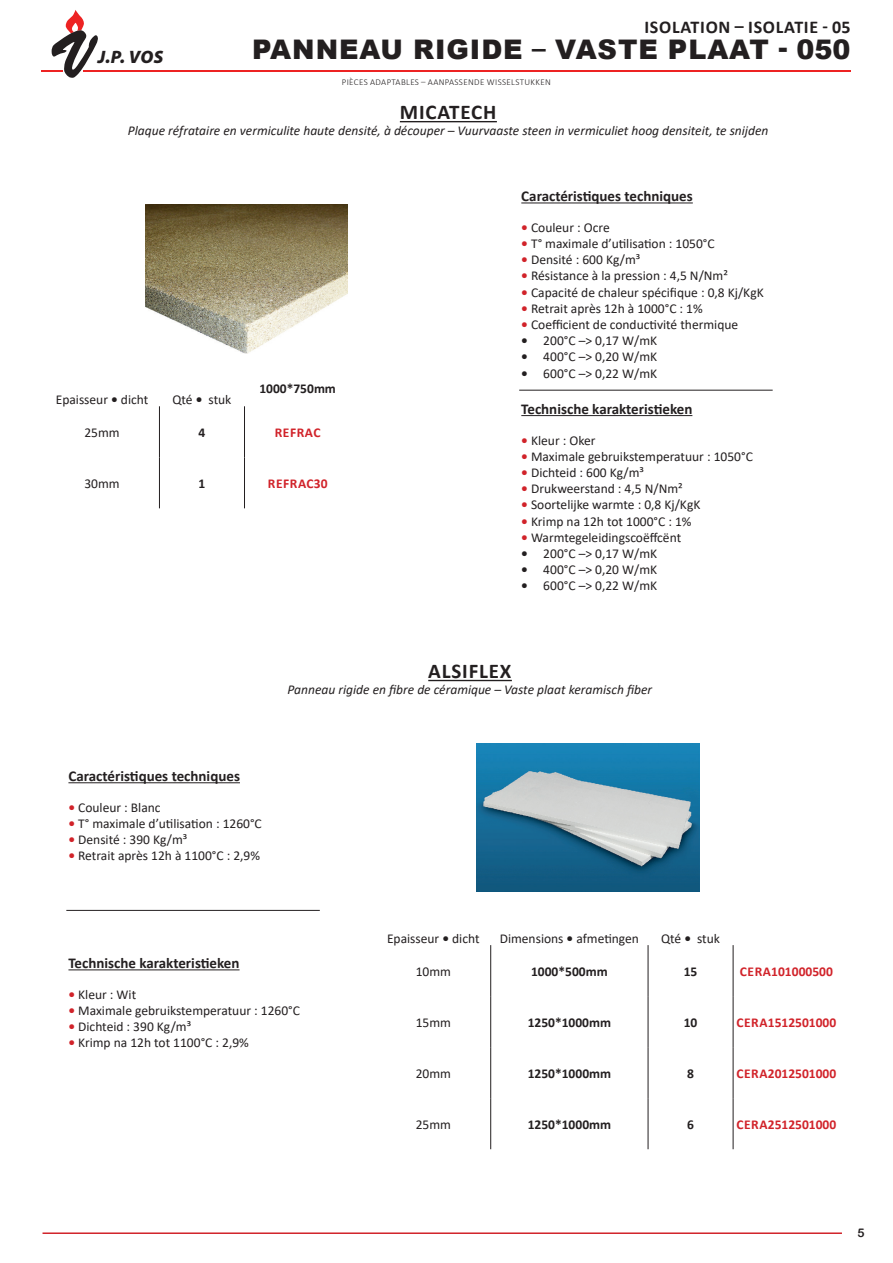
<style>
.page{position:relative;width:893px;height:1263px;background:#fff}
.page>*{position:absolute;margin:0;border:0;box-sizing:border-box;transform-origin:0 0}
.t1{font:900 27px "Arial";letter-spacing:.035em;color:#231f20}
.t2{font:700 21px "Calibri";letter-spacing:.04em;color:#231f20}
.t3{font:700 18px "Calibri";letter-spacing:.04em;color:#231f20}
.t4{font:italic 900 18px "Myriad Pro";color:#231f20}
.t5{font:700 15px "Calibri";color:#231f20}
.t6{font:13.5px "Calibri";color:#231f20}
.t7{font:italic 13.5px "Calibri";color:#231f20}
.t8{font:700 13.5px "Calibri";color:#231f20}
.t9{font:700 13.5px "Calibri";color:#d1232a}
.t10{font:700 13.5px "Calibri";letter-spacing:.04em;color:#d1232a}
.t11{font:12px "Arial Rounded MT Bold";color:#231f20}
.t12{font:300 9px "Calibri";letter-spacing:.04em;color:#231f20}
.s1{font-weight:700}
.s2{font-weight:700;color:#d1232a}
</style>
<div class="page">
<hr style="left:43px;top:1232px;width:799px;height:2px;background:#d1232a">
<svg style="left:52px;top:10px;width:46px;height:68px"></svg>
<hr style="left:83px;top:70px;width:767px;height:2px;background:#ed2323">
<hr style="left:41px;top:70px;width:21px;height:2px;background:#ed2323">
<hr style="left:400px;top:121px;width:97px;height:1px;background:#231f20">
<img style="left:146px;top:204px;width:202px;height:149px">
<hr style="left:159px;top:406px;width:1px;height:51px;background:#231f20">
<hr style="left:159px;top:457px;width:1px;height:51px;background:#231f20">
<hr style="left:244px;top:406px;width:1px;height:51px;background:#231f20">
<hr style="left:244px;top:457px;width:1px;height:51px;background:#231f20">
<hr style="left:519px;top:390px;width:254px;height:1px;background:#231f20">
<hr style="left:521px;top:202px;width:172px;height:1px;background:#231f20">
<hr style="left:521px;top:415px;width:171px;height:1px;background:#231f20">
<img style="left:476px;top:743px;width:223px;height:149px">
<hr style="left:490px;top:945px;width:1px;height:51px;background:#231f20">
<hr style="left:490px;top:996px;width:1px;height:51px;background:#231f20">
<hr style="left:648px;top:996px;width:1px;height:51px;background:#231f20">
<hr style="left:490px;top:1047px;width:1px;height:51px;background:#231f20">
<hr style="left:648px;top:1047px;width:1px;height:51px;background:#231f20">
<hr style="left:490px;top:1098px;width:1px;height:51px;background:#231f20">
<hr style="left:648px;top:1098px;width:1px;height:51px;background:#231f20">
<hr style="left:648px;top:945px;width:1px;height:51px;background:#231f20">
<hr style="left:733px;top:945px;width:1px;height:51px;background:#231f20">
<hr style="left:733px;top:996px;width:1px;height:51px;background:#231f20">
<hr style="left:733px;top:1047px;width:1px;height:51px;background:#231f20">
<hr style="left:733px;top:1098px;width:1px;height:51px;background:#231f20">
<hr style="left:428px;top:680px;width:84px;height:1px;background:#231f20">
<hr style="left:66px;top:910px;width:254px;height:1px;background:#231f20">
<hr style="left:68px;top:782px;width:172px;height:1px;background:#231f20">
<hr style="left:68px;top:969px;width:172px;height:1px;background:#231f20">
<h3 class="t4" style="left:98px;top:47px;width:67px">J.P. VOS</h3>
<h3 class="t3" style="left:644px;top:14px;width:208px">ISOLATION – ISOLATIE - 05</h3>
<h1 class="t1" style="left:252px;top:30px;width:600px">PANNEAU RIGIDE – VASTE PLAAT - 050</h1>
<p class="t12" style="left:342px;top:77px;width:211px">PIÈCES ADAPTABLES – AANPASSENDE WISSELSTUKKEN</p>
<h2 class="t2" style="left:400px;top:97px;width:98px">MICATECH</h2>
<p class="t7" style="left:128px;top:122px;width:642px">Plaque réfrataire en vermiculite haute densité, à découper – Vuurvaaste steen in vermiculiet hoog densiteit, te snijden</p>
<p class="t6" style="left:56px;top:390px;width:94px">Epaisseur <span class="s1">•</span> dicht</p>
<p class="t6" style="left:172px;top:390px;width:60px">Qté <span class="s1">•</span> stuk</p>
<p class="t8" style="left:259px;top:379px;width:78px">1000*750mm</p>
<p class="t6" style="left:84px;top:423px;width:37px">25mm</p>
<p class="t8" style="left:199px;top:423px;width:8px">4</p>
<p class="t9" style="left:275px;top:423px;width:47px">REFRAC</p>
<p class="t6" style="left:84px;top:474px;width:37px">30mm</p>
<p class="t8" style="left:199px;top:474px;width:8px">1</p>
<p class="t10" style="left:268px;top:474px;width:61px">REFRAC30</p>
<p class="t5" style="left:521px;top:186px;width:173px">Caractéristiques techniques</p>
<p class="t6" style="left:521px;top:218px;width:90px"><span class="s2">•</span> Couleur : Ocre</p>
<p class="t6" style="left:521px;top:234px;width:195px"><span class="s2">•</span> T° maximale d’utilisation : 1050°C</p>
<p class="t6" style="left:521px;top:250px;width:121px"><span class="s2">•</span> Densité : 600 Kg/m³</p>
<p class="t6" style="left:521px;top:267px;width:208px"><span class="s2">•</span> Résistance à la pression : 4,5 N/Nm²</p>
<p class="t6" style="left:521px;top:283px;width:244px"><span class="s2">•</span> Capacité de chaleur spécifique : 0,8 Kj/KgK</p>
<p class="t6" style="left:521px;top:299px;width:183px"><span class="s2">•</span> Retrait après 12h à 1000°C : 1%</p>
<p class="t6" style="left:521px;top:315px;width:218px"><span class="s2">•</span> Coefficient de conductivité thermique</p>
<p class="t6" style="left:521px;top:331px;width:137px"><span class="s1">•</span> 200°C –&gt; 0,17 W/mK</p>
<p class="t6" style="left:521px;top:348px;width:137px"><span class="s1">•</span> 400°C –&gt; 0,20 W/mK</p>
<p class="t6" style="left:521px;top:364px;width:137px"><span class="s1">•</span> 600°C –&gt; 0,22 W/mK</p>
<p class="t5" style="left:521px;top:398px;width:173px">Technische karakteristieken</p>
<p class="t6" style="left:521px;top:431px;width:76px"><span class="s2">•</span> Kleur : Oker</p>
<p class="t6" style="left:521px;top:447px;width:233px"><span class="s2">•</span> Maximale gebruikstemperatuur : 1050°C</p>
<p class="t6" style="left:521px;top:463px;width:124px"><span class="s2">•</span> Dichteid : 600 Kg/m³</p>
<p class="t6" style="left:521px;top:479px;width:163px"><span class="s2">•</span> Drukweerstand : 4,5 N/Nm²</p>
<p class="t6" style="left:521px;top:495px;width:181px"><span class="s2">•</span> Soortelijke warmte : 0,8 Kj/KgK</p>
<p class="t6" style="left:521px;top:512px;width:172px"><span class="s2">•</span> Krimp na 12h tot 1000°C : 1%</p>
<p class="t6" style="left:521px;top:528px;width:161px"><span class="s2">•</span> Warmtegeleidingscoëffcënt</p>
<p class="t6" style="left:521px;top:544px;width:137px"><span class="s1">•</span> 200°C –&gt; 0,17 W/mK</p>
<p class="t6" style="left:521px;top:560px;width:137px"><span class="s1">•</span> 400°C –&gt; 0,20 W/mK</p>
<p class="t6" style="left:521px;top:576px;width:137px"><span class="s1">•</span> 600°C –&gt; 0,22 W/mK</p>
<h2 class="t2" style="left:428px;top:656px;width:85px">ALSIFLEX</h2>
<p class="t7" style="left:288px;top:680px;width:366px">Panneau rigide en fibre de céramique – Vaste plaat keramisch fiber</p>
<p class="t5" style="left:68px;top:765px;width:173px">Caractéristiques techniques</p>
<p class="t6" style="left:68px;top:798px;width:94px"><span class="s2">•</span> Couleur : Blanc</p>
<p class="t6" style="left:68px;top:814px;width:195px"><span class="s2">•</span> T° maximale d’utilisation : 1260°C</p>
<p class="t6" style="left:68px;top:830px;width:121px"><span class="s2">•</span> Densité : 390 Kg/m³</p>
<p class="t6" style="left:68px;top:846px;width:193px"><span class="s2">•</span> Retrait après 12h à 1100°C : 2,9%</p>
<p class="t5" style="left:68px;top:952px;width:173px">Technische karakteristieken</p>
<p class="t6" style="left:68px;top:985px;width:69px"><span class="s2">•</span> Kleur : Wit</p>
<p class="t6" style="left:68px;top:1001px;width:233px"><span class="s2">•</span> Maximale gebruikstemperatuur : 1260°C</p>
<p class="t6" style="left:68px;top:1017px;width:124px"><span class="s2">•</span> Dichteid : 390 Kg/m³</p>
<p class="t6" style="left:68px;top:1033px;width:182px"><span class="s2">•</span> Krimp na 12h tot 1100°C : 2,9%</p>
<p class="t6" style="left:387px;top:929px;width:94px">Epaisseur <span class="s1">•</span> dicht</p>
<p class="t6" style="left:500px;top:929px;width:141px">Dimensions <span class="s1">•</span> afmetingen</p>
<p class="t6" style="left:661px;top:929px;width:60px">Qté <span class="s1">•</span> stuk</p>
<p class="t6" style="left:416px;top:962px;width:37px">10mm</p>
<p class="t8" style="left:531px;top:962px;width:78px">1000*500mm</p>
<p class="t8" style="left:684px;top:962px;width:15px">15</p>
<p class="t9" style="left:740px;top:962px;width:94px">CERA101000500</p>
<p class="t6" style="left:416px;top:1013px;width:37px">15mm</p>
<p class="t8" style="left:528px;top:1013px;width:85px">1250*1000mm</p>
<p class="t8" style="left:684px;top:1013px;width:15px">10</p>
<p class="t9" style="left:736px;top:1013px;width:101px">CERA1512501000</p>
<p class="t6" style="left:416px;top:1064px;width:37px">20mm</p>
<p class="t8" style="left:528px;top:1064px;width:85px">1250*1000mm</p>
<p class="t8" style="left:687px;top:1064px;width:8px">8</p>
<p class="t9" style="left:736px;top:1064px;width:101px">CERA2012501000</p>
<p class="t6" style="left:416px;top:1115px;width:37px">25mm</p>
<p class="t8" style="left:528px;top:1115px;width:85px">1250*1000mm</p>
<p class="t8" style="left:687px;top:1115px;width:8px">6</p>
<p class="t9" style="left:736px;top:1115px;width:101px">CERA2512501000</p>
<p class="t11" style="left:857px;top:1225px;width:9px">5</p>
</div>
